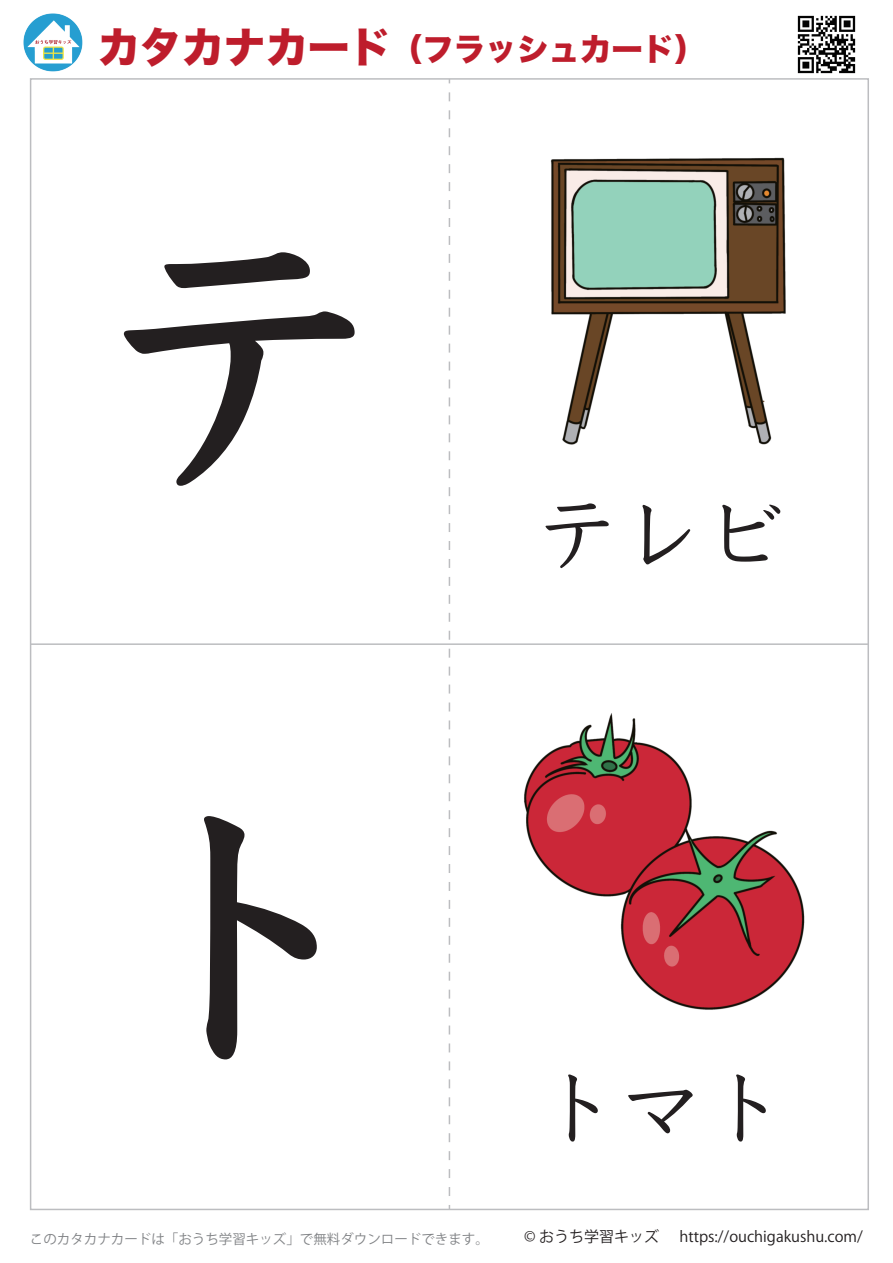
<style>
.page{position:relative;width:893px;height:1263px;background:#fff}
.page>*{position:absolute;margin:0;border:0;box-sizing:border-box;transform-origin:0 0}
.t1{font:700 300px/572.4px "Yu Kyo";color:#231f20}
.t2{font:500 84px "Yu Kyo";color:#231f20}
.t3{font:42px "Hira Kaku Std W8";color:#be1d2c}
.t4{font:31.5px "Hira Kaku Std W8";color:#be1d2c}
.t5{font:15px "Koz Go Pr 6 N";color:#231f20}
.t6{font:13.5px "Koz Go Pr 6 N";color:#808285}
</style>
<div class="page">
<img style="left:797px;top:15px;width:59px;height:59px">
<img style="left:24px;top:13px;width:58px;height:59px">
<svg style="left:449px;top:92px;width:1px;height:1115px"></svg>
<hr style="left:31px;top:643px;width:837px;height:2px;background:#bcbdc0">
<img style="left:550px;top:157px;width:236px;height:288px">
<img style="left:524px;top:713px;width:281px;height:297px">
<h3 class="t3" style="left:98px;top:23px;width:295px">カタカナカード</h3>
<h3 class="t4" style="left:391px;top:32px;width:316px">（フラッシュカード）</h3>
<h1 class="t1" style="left:89px;top:87px;width:301px">テト</h1>
<h2 class="t2" style="left:535px;top:475px;width:253px">テレビ</h2>
<h2 class="t2" style="left:535px;top:1048px;width:253px">トマト</h2>
<p class="t6" style="left:30px;top:1231px;width:461px">このカタカナカードは「おうち学習キッズ」で無料ダウンロードできます。</p>
<p class="t5" style="left:524px;top:1228px;width:137px">© おうち学習キッズ</p>
<p class="t5" style="left:679px;top:1228px;width:185px">https://ouchigakushu.com/</p>
</div>
